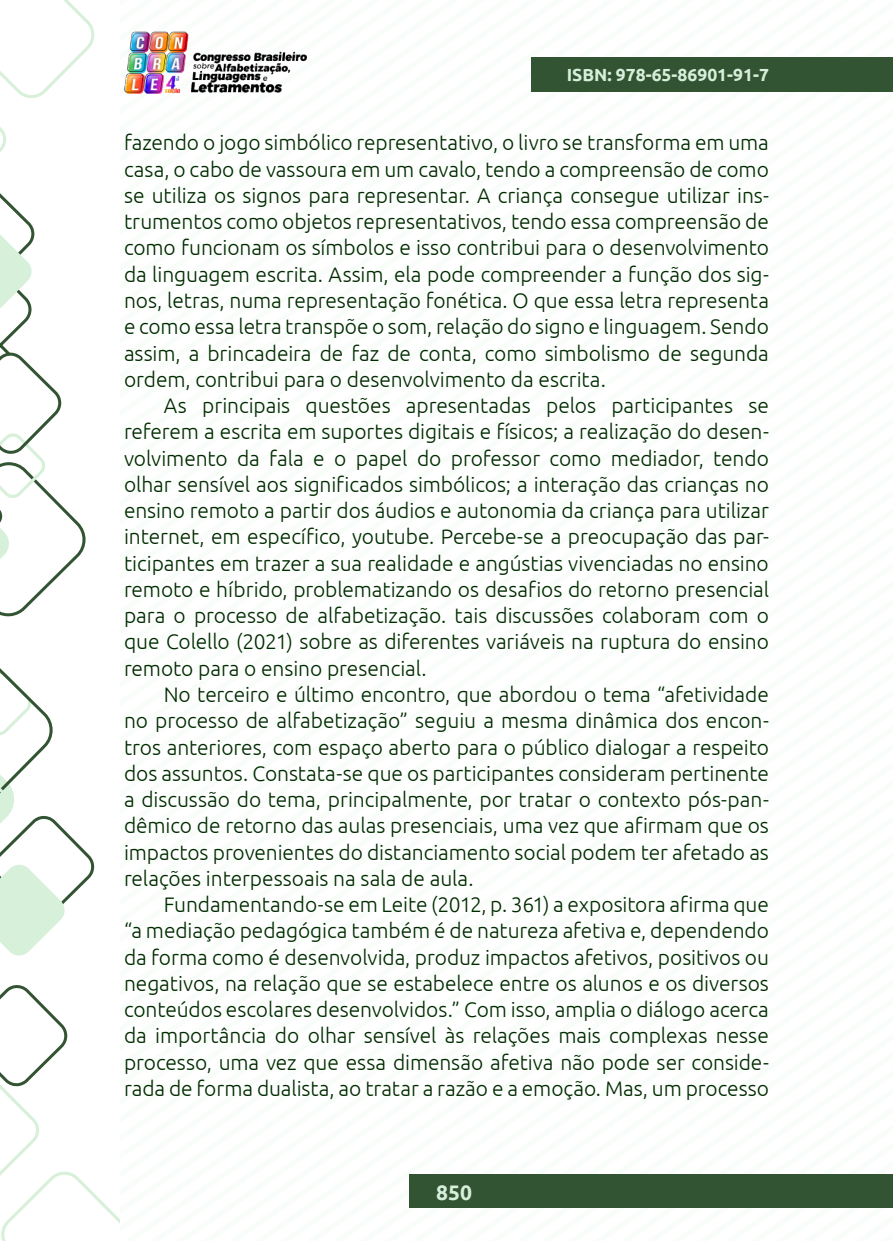
<style>
.page{position:relative;width:893px;height:1241px;background:#fff}
.page>*{position:absolute;margin:0;border:0;box-sizing:border-box;transform-origin:0 0}
._8_CORPO{font:300 21px/26.2px "Ubuntu";letter-spacing:-.005em;color:#002b00;text-align:justify}
.t1{font:700 21px "Ubuntu";color:#d6efda}
.t2{font:700 17.5px "Ubuntu";color:#d6efda}
</style>
<div class="page">
<img style="left:124px;top:31px;width:182px;height:62px">
<div style="left:532px;top:57px;width:361px;height:35px;background:#335433"></div>
<div style="left:410px;top:1174px;width:483px;height:33px;background:#335433"></div>
<svg style="left:0;top:985px;width:119px;height:255px"></svg>
<svg style="left:0;top:0;width:94px;height:616px"></svg>
<svg style="left:0;top:668px;width:94px;height:288px"></svg>
<p class="t2" style="left:567px;top:64px;width:204px">ISBN: 978-65-86901-91-7</p>
<p class="_8_CORPO" style="left:124px;top:129px;width:646px">fazendo o jogo simbólico representativo, o livro se transforma em uma casa, o cabo de vassoura em um cavalo, tendo a compreensão de como se utiliza os signos para representar. A criança consegue utilizar ins&shy;trumentos como objetos representativos, tendo essa compreensão de como funcionam os símbolos e isso contribui para o desenvolvimento da linguagem escrita. Assim, ela pode compreender a função dos sig&shy;nos, letras, numa representação fonética. O que essa letra representa e como essa letra transpõe o som, relação do signo e linguagem. Sendo assim, a brincadeira de faz de conta, como simbolismo de segunda ordem, contribui para o desenvolvimento da escrita.</p>
<p class="_8_CORPO" style="left:124px;top:392px;width:646px;text-indent:40px">As principais questões apresentadas pelos participantes se referem a escrita em suportes digitais e físicos; a realização do desen&shy;volvimento da fala e o papel do professor como mediador, tendo olhar sensível aos significados simbólicos; a interação das crianças no ensino remoto a partir dos áudios e autonomia da criança para utilizar internet, em específico, youtube. Percebe-se a preocupação das par&shy;ticipantes em trazer a sua realidade e angústias vivenciadas no ensino remoto e híbrido, problematizando os desafios do retorno presencial para o processo de alfabetização. tais discussões colaboram com o que Colello (2021) sobre as diferentes variáveis na ruptura do ensino remoto para o ensino presencial.</p>
<p class="_8_CORPO" style="left:124px;top:680px;width:646px;text-indent:40px">No terceiro e último encontro, que abordou o tema “afetividade no processo de alfabetização” seguiu a mesma dinâmica dos encon&shy;tros anteriores, com espaço aberto para o público dialogar a respeito dos assuntos. Constata-se que os participantes consideram pertinente a discussão do tema, principalmente, por tratar o contexto pós-pan&shy;dêmico de retorno das aulas presenciais, uma vez que afirmam que os impactos provenientes do distanciamento social podem ter afetado as relações interpessoais na sala de aula.</p>
<p class="_8_CORPO" style="left:124px;top:890px;width:646px;text-indent:40px">Fundamentando-se em Leite (2012, p. 361) a expositora afirma que “a mediação pedagógica também é de natureza afetiva e, dependendo da forma como é desenvolvida, produz impactos afetivos, positivos ou negativos, na relação que se estabelece entre os alunos e os diversos conteúdos escolares desenvolvidos.” Com isso, amplia o diálogo acerca da importância do olhar sensível às relações mais complexas nesse processo, uma vez que essa dimensão afetiva não pode ser conside&shy;rada de forma dualista, ao tratar a razão e a emoção. Mas, um processo</p>
<p class="t1" style="left:436px;top:1178px;width:37px">850</p>
</div>
